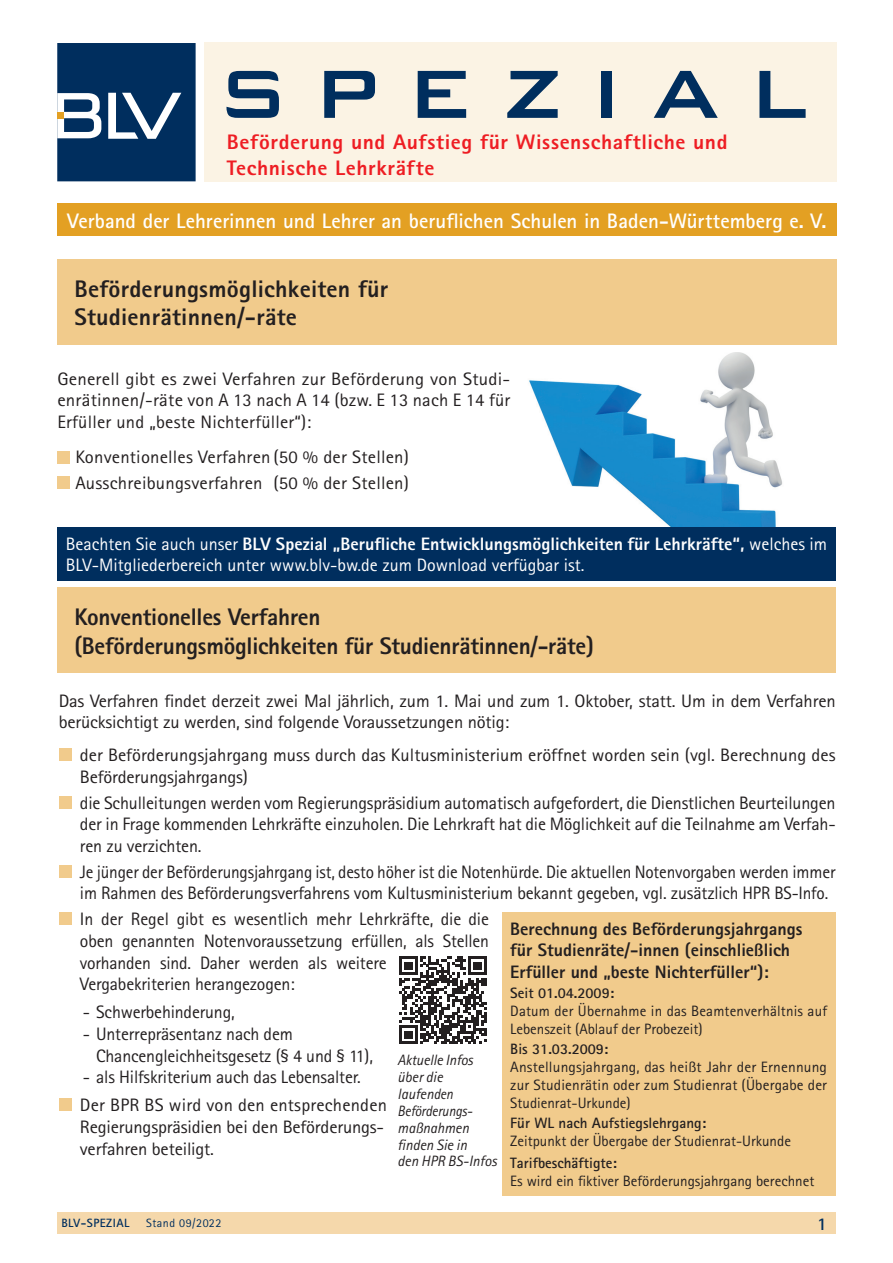
<style>
.page{position:relative;width:893px;height:1263px;background:#fff}
.page>*{position:absolute;margin:0;border:0;box-sizing:border-box;transform-origin:0 0}
.t1{font:90.9px "Rectas";letter-spacing:.29em;color:#002e5e}
.t2{font:800 24px/28.8px "Rotis Sans Serif";letter-spacing:-.01em;color:#231f20}
.t3{font:800 24px/28.8px "Rotis Sans Serif";letter-spacing:.01em;color:#231f20}
.t4{font:700 21px "Rotis Sans Serif";color:#fff}
.t5{font:800 21px/25.2px "Rotis Sans Serif";letter-spacing:.025em;color:#ee1d23}
.t6{font:18px/21.6px "Rotis Sans Serif";letter-spacing:-.01em;color:#231f20}
.t7{font:18px/21.6px "Rotis Sans Serif";letter-spacing:-.01em;color:#231f20;scale:.96 1}
.t8{font:18px/21.6px "Rotis Sans Serif";color:#fff}
.t9{font:18px/21.6px "Rotis Sans Serif";letter-spacing:-.01em;color:#231f20;text-align:justify;scale:1.05 1}
.t10{font:800 18px/21.6px "Rotis Sans Serif";color:#231f20}
.t11{font:18px/25.8px "Rotis Sans Serif";letter-spacing:.01em;color:#231f20;scale:1.04 1}
.t12{font:700 18px "Rotis Sans Serif";color:#002e5e}
.t13{font:15px/18px "Rotis Sans Serif";color:#231f20}
.t14{font:italic 15px/16.8px "Rotis Sans Serif";color:#231f20}
.t15{font:700 15px "Rotis Sans Serif";color:#231f20}
.t16{font:12px "Rotis Sans Serif";letter-spacing:.04em;color:#002e5e}
.t17{font:700 12px "Rotis Sans Serif";letter-spacing:.04em;color:#002e5e}
.s1{font-weight:800}
</style>
<div class="page">
<div style="left:57px;top:259px;width:779px;height:85px;background:#f1cb8c"></div>
<svg style="left:57px;top:43px;width:139px;height:138px"></svg>
<div style="left:57px;top:112px;width:7px;height:6px;background:#e3a023"></div>
<div style="left:204px;top:43px;width:632px;height:139px;background:#fbf3e4"></div>
<div style="left:57px;top:1212px;width:779px;height:21px;background:#f5d8ab"></div>
<div style="left:57px;top:203px;width:779px;height:32px;background:#e3a023"></div>
<div style="left:57px;top:451px;width:13px;height:12px;background:#f1cb8c"></div>
<div style="left:57px;top:477px;width:13px;height:12px;background:#f1cb8c"></div>
<div style="left:59px;top:748px;width:12px;height:13px;background:#f1cb8c"></div>
<div style="left:59px;top:796px;width:12px;height:13px;background:#f1cb8c"></div>
<div style="left:59px;top:865px;width:12px;height:13px;background:#f1cb8c"></div>
<div style="left:59px;top:912px;width:12px;height:13px;background:#f1cb8c"></div>
<div style="left:59px;top:1098px;width:12px;height:13px;background:#f1cb8c"></div>
<div style="left:57px;top:587px;width:779px;height:85px;background:#f1cb8c"></div>
<div style="left:502px;top:912px;width:334px;height:283px;background:#f1cb8c"></div>
<img style="left:529px;top:352px;width:253px;height:175px">
<svg style="left:399px;top:956px;width:88px;height:88px"></svg>
<div style="left:57px;top:527px;width:779px;height:53px;background:#002e5e"></div>
<h1 class="t1" style="left:216px;top:45px;width:595px">SPEZIAL</h1>
<p class="t5" style="left:227px;top:129px;width:502px">Beförderung und Aufstieg für Wissenschaftliche und<br>Technische Lehrkräfte</p>
<p class="t4" style="left:67px;top:207px;width:761px">Verband der Lehrerinnen und Lehrer an beruflichen Schulen in Baden-Württemberg e. V.</p>
<h2 class="t3" style="left:74px;top:274px;width:315px">Beförderungsmöglichkeiten für<br>Studienrätinnen/-räte</h2>
<p class="t9" style="left:57px;top:368px;width:433px">Generell gibt es zwei Verfahren zur Beförderung von Studi&shy;enrätinnen/-räte von A 13 nach A 14 (bzw. E 13 nach E 14 für Erfüller und „beste Nichterfüller“):</p>
<p class="t11" style="left:75px;top:444px;width:322px">Konventionelles Verfahren (50 % der Stellen)<br>Ausschreibungsverfahren (50 % der Stellen)</p>
<p class="t8" style="left:66px;top:533px;width:763px">Beachten Sie auch unser <span class="s1">BLV Spezial „Berufliche Entwicklungsmöglichkeiten für Lehrkräfte“,</span> welches im<br>BLV-Mitgliederbereich unter www.blv-bw.de zum Download verfügbar ist.</p>
<h2 class="t2" style="left:74px;top:602px;width:521px">Konventionelles Verfahren<br>(Beförderungsmöglichkeiten für Studienrätinnen/-räte)</h2>
<p class="t6" style="left:59px;top:690px;width:778px">Das Verfahren findet derzeit zwei Mal jährlich, zum 1. Mai und zum 1. Oktober, statt. Um in dem Verfahren berücksichtigt zu werden, sind folgende Voraussetzungen nötig:</p>
<p class="t6" style="left:80px;top:744px;width:757px">der Beförderungsjahrgang muss durch das Kultusministerium eröffnet worden sein (vgl. Berechnung des<br>Beförderungsjahrgangs)</p>
<p class="t6" style="left:80px;top:792px;width:757px;text-align:justify">die Schulleitungen werden vom Regierungspräsidium automatisch aufgefordert, die Dienstlichen Beurteilungen der in Frage kommenden Lehrkräfte einzuholen. Die Lehrkraft hat die Möglichkeit auf die Teilnahme am Verfah&shy;ren zu verzichten.</p>
<p class="t7" style="left:80px;top:861px;width:789px">Je jünger der Beförderungsjahrgang ist, desto höher ist die Notenhürde. Die aktuellen Notenvorgaben werden immer im Rahmen des Beförderungsverfahrens vom Kultusministerium bekannt gegeben, vgl. zusätzlich HPR BS-Info.</p>
<p class="t6" style="left:80px;top:908px;width:411px">In der Regel gibt es wesentlich mehr Lehrkräfte, die die oben genannten Notenvoraussetzung erfüllen, als Stellen vorhanden sind. Daher werden als weitere Vergabekriterien herangezogen:</p>
<p class="t6" style="left:83px;top:1001px;width:154px">- Schwerbehinderung,</p>
<p class="t6" style="left:96px;top:1023px;width:278px;text-indent:-14px">- Unterrepräsentanz nach dem<br>Chancengleichheitsgesetz (§ 4 und § 11),</p>
<p class="t6" style="left:80px;top:1063px;width:309px;line-height:28.2px">- als Hilfskriterium auch das Lebensalter.<br>Der BPR BS wird von den entsprechenden</p>
<p class="t6" style="left:80px;top:1116px;width:306px">Regierungspräsidien bei den Beförderungs&shy;verfahren beteiligt.</p>
<p class="t10" style="left:510px;top:917px;width:294px">Berechnung des Beförderungsjahrgangs für Studienräte/-innen (einschließlich<br>Erfüller und „beste Nichterfüller“):</p>
<p class="t15" style="left:510px;top:983px;width:105px">Seit 01.04.2009:</p>
<p class="t13" style="left:510px;top:1002px;width:318px">Datum der Übernahme in das Beamtenverhältnis auf<br>Lebenszeit (Ablauf der Probezeit)</p>
<p class="t15" style="left:510px;top:1040px;width:100px">Bis 31.03.2009:</p>
<p class="t13" style="left:510px;top:1058px;width:318px;text-align:justify">Anstellungsjahrgang, das heißt Jahr der Ernennung zur Studienrätin oder zum Studienrat (Übergabe der Studienrat-Urkunde)</p>
<p class="t15" style="left:510px;top:1114px;width:197px">Für WL nach Aufstiegslehrgang:</p>
<p class="t13" style="left:510px;top:1132px;width:282px">Zeitpunkt der Übergabe der Studienrat-Urkunde</p>
<p class="t15" style="left:510px;top:1153px;width:108px">Tarifbeschäftigte:</p>
<p class="t13" style="left:510px;top:1172px;width:306px">Es wird ein fiktiver Beförderungsjahrgang berechnet</p>
<p class="t14" style="left:398px;top:1052px;width:101px">Aktuelle Infos über die laufenden<br>Beförderungs&shy;maßnahmen finden Sie in<br>den HPR BS-Infos</p>
<p class="t17" style="left:62px;top:1216px;width:69px">BLV-SPEZIAL</p>
<p class="t16" style="left:146px;top:1216px;width:77px">Stand 09/2022</p>
<p class="t12" style="left:817px;top:1212px;width:11px">1</p>
</div>
